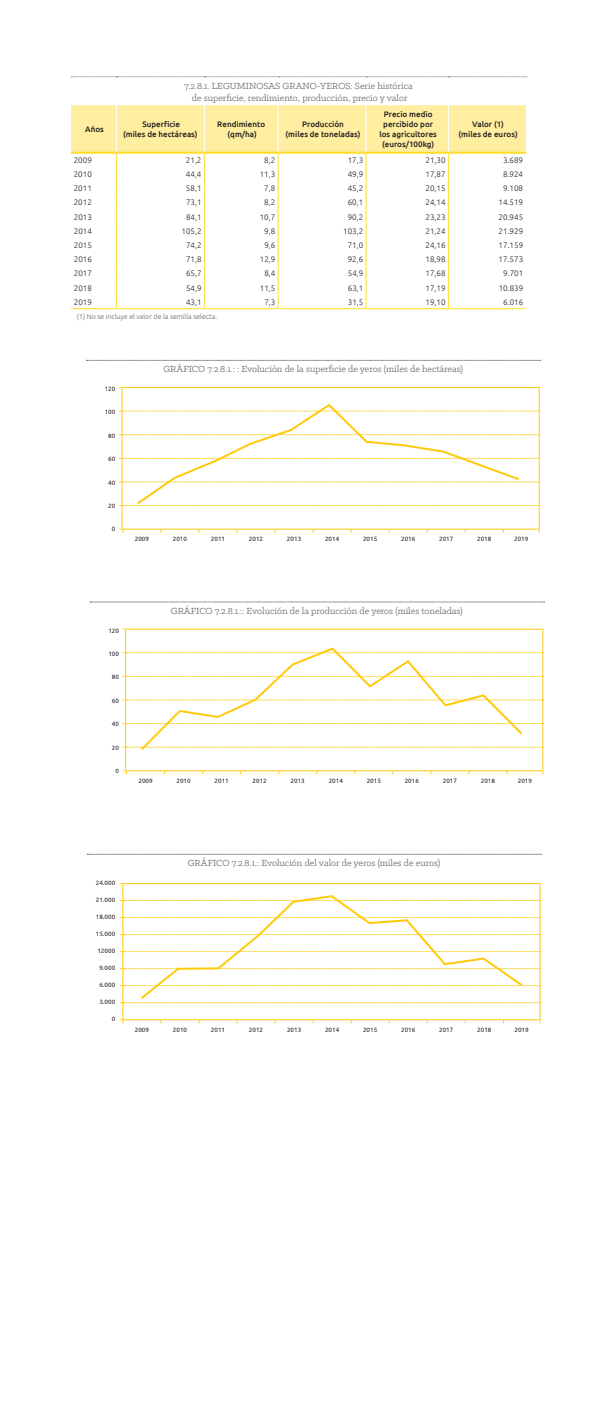
<style>
.page{position:relative;width:596px;height:1418px;background:#fff}
.page>*{position:absolute;margin:0;border:0;box-sizing:border-box;transform-origin:0 0}
.t1{font:10px/12px "Klinic Slab";color:#636366;text-align:center}
.t2{font:300 8px "Ubuntu";color:#231f20}
.t3{font:500 8px/10px "Ubuntu";color:#231f20;text-align:center}
.t4{font:300 7px "Ubuntu";color:#636366}
.t5{font:6.3px "Ubuntu";color:#231f20}
</style>
<div class="page">
<svg style="left:71px;top:309px;width:454px;height:1px"></svg>
<svg style="left:71px;top:77px;width:455px;height:1px"></svg>
<svg style="left:71px;top:105px;width:454px;height:203px"></svg>
<hr style="left:71px;top:308px;width:45px;height:1px;background:#ffdd2b">
<hr style="left:116px;top:308px;width:88px;height:1px;background:#ffdd2b">
<hr style="left:204px;top:308px;width:74px;height:1px;background:#ffdd2b">
<hr style="left:278px;top:308px;width:88px;height:1px;background:#ffdd2b">
<hr style="left:366px;top:308px;width:82px;height:1px;background:#ffdd2b">
<hr style="left:448px;top:308px;width:77px;height:1px;background:#ffdd2b">
<svg style="left:86px;top:360px;width:454px;height:1px"></svg>
<svg style="left:119px;top:387px;width:420px;height:145px"></svg>
<svg style="left:135px;top:402px;width:386px;height:104px"></svg>
<hr style="left:125px;top:628px;width:418px;height:1px;background:#feca0a">
<svg style="left:90px;top:601px;width:454px;height:1px"></svg>
<svg style="left:123px;top:629px;width:420px;height:145px"></svg>
<svg style="left:139px;top:646px;width:385px;height:106px"></svg>
<svg style="left:87px;top:854px;width:454px;height:1px"></svg>
<svg style="left:120px;top:883px;width:420px;height:140px"></svg>
<svg style="left:138px;top:894px;width:386px;height:107px"></svg>
<p class="t1" style="left:184px;top:79px;width:230px">7.2.8.1. LEGUMINOSAS GRANO-YEROS: Serie histórica de superficie, rendimiento, producción, precio y valor</p>
<p class="t3" style="left:85px;top:124px;width:20px">Años</p>
<p class="t3" style="left:123px;top:119px;width:76px">Superficie<br>(miles de hectáreas)</p>
<p class="t3" style="left:217px;top:119px;width:49px">Rendimiento (qm/ha)</p>
<p class="t3" style="left:285px;top:119px;width:76px">Producción<br>(miles de toneladas)</p>
<p class="t3" style="left:379px;top:109px;width:59px">Precio medio percibido por los agricultores (euros/100kg)</p>
<p class="t3" style="left:458px;top:119px;width:61px">Valor (1)<br>(miles de euros)</p>
<p class="t2" style="left:74px;top:155px;width:20px">2009</p>
<p class="t2" style="left:186px;top:155px;width:17px">21,2</p>
<p class="t2" style="left:264px;top:155px;width:12px">8,2</p>
<p class="t2" style="left:347px;top:155px;width:17px">17,3</p>
<p class="t2" style="left:425px;top:155px;width:22px">21,30</p>
<p class="t2" style="left:503px;top:155px;width:22px">3.689</p>
<p class="t2" style="left:74px;top:169px;width:20px">2010</p>
<p class="t2" style="left:186px;top:169px;width:17px">44,4</p>
<p class="t2" style="left:259px;top:169px;width:17px">11,3</p>
<p class="t2" style="left:347px;top:169px;width:17px">49,9</p>
<p class="t2" style="left:425px;top:169px;width:22px">17,87</p>
<p class="t2" style="left:503px;top:169px;width:22px">8.924</p>
<p class="t2" style="left:74px;top:184px;width:20px">2011</p>
<p class="t2" style="left:186px;top:184px;width:17px">58,1</p>
<p class="t2" style="left:264px;top:184px;width:12px">7,8</p>
<p class="t2" style="left:347px;top:184px;width:17px">45,2</p>
<p class="t2" style="left:425px;top:184px;width:22px">20,15</p>
<p class="t2" style="left:503px;top:184px;width:22px">9.108</p>
<p class="t2" style="left:74px;top:198px;width:20px">2012</p>
<p class="t2" style="left:186px;top:198px;width:17px">73,1</p>
<p class="t2" style="left:264px;top:198px;width:12px">8,2</p>
<p class="t2" style="left:347px;top:198px;width:17px">60,1</p>
<p class="t2" style="left:425px;top:198px;width:22px">24,14</p>
<p class="t2" style="left:498px;top:198px;width:26px">14.519</p>
<p class="t2" style="left:74px;top:212px;width:20px">2013</p>
<p class="t2" style="left:186px;top:212px;width:17px">84,1</p>
<p class="t2" style="left:259px;top:212px;width:17px">10,7</p>
<p class="t2" style="left:347px;top:212px;width:17px">90,2</p>
<p class="t2" style="left:425px;top:212px;width:22px">23,23</p>
<p class="t2" style="left:498px;top:212px;width:26px">20.945</p>
<p class="t2" style="left:74px;top:226px;width:20px">2014</p>
<p class="t2" style="left:181px;top:226px;width:22px">105,2</p>
<p class="t2" style="left:264px;top:226px;width:12px">9,8</p>
<p class="t2" style="left:343px;top:226px;width:22px">103,2</p>
<p class="t2" style="left:425px;top:226px;width:22px">21,24</p>
<p class="t2" style="left:498px;top:226px;width:26px">21.929</p>
<p class="t2" style="left:74px;top:240px;width:20px">2015</p>
<p class="t2" style="left:186px;top:240px;width:17px">74,2</p>
<p class="t2" style="left:264px;top:240px;width:12px">9,6</p>
<p class="t2" style="left:347px;top:240px;width:17px">71,0</p>
<p class="t2" style="left:425px;top:240px;width:22px">24,16</p>
<p class="t2" style="left:498px;top:240px;width:26px">17.159</p>
<p class="t2" style="left:74px;top:254px;width:20px">2016</p>
<p class="t2" style="left:186px;top:254px;width:17px">71,8</p>
<p class="t2" style="left:260px;top:254px;width:17px">12,9</p>
<p class="t2" style="left:347px;top:254px;width:17px">92,6</p>
<p class="t2" style="left:425px;top:254px;width:22px">18,98</p>
<p class="t2" style="left:498px;top:254px;width:26px">17.573</p>
<p class="t2" style="left:74px;top:269px;width:20px">2017</p>
<p class="t2" style="left:186px;top:269px;width:17px">65,7</p>
<p class="t2" style="left:264px;top:269px;width:12px">8,4</p>
<p class="t2" style="left:347px;top:269px;width:17px">54,9</p>
<p class="t2" style="left:425px;top:269px;width:22px">17,68</p>
<p class="t2" style="left:503px;top:269px;width:22px">9.701</p>
<p class="t2" style="left:74px;top:283px;width:20px">2018</p>
<p class="t2" style="left:186px;top:283px;width:17px">54,9</p>
<p class="t2" style="left:260px;top:283px;width:17px">11,5</p>
<p class="t2" style="left:347px;top:283px;width:17px">63,1</p>
<p class="t2" style="left:425px;top:283px;width:22px">17,19</p>
<p class="t2" style="left:498px;top:283px;width:26px">10.839</p>
<p class="t2" style="left:74px;top:297px;width:20px">2019</p>
<p class="t2" style="left:186px;top:297px;width:17px">43,1</p>
<p class="t2" style="left:264px;top:297px;width:12px">7,3</p>
<p class="t2" style="left:347px;top:297px;width:17px">31,5</p>
<p class="t2" style="left:425px;top:297px;width:22px">19,10</p>
<p class="t2" style="left:503px;top:297px;width:22px">6.016</p>
<p class="t4" style="left:77px;top:312px;width:141px">(1) No se incluye el valor de la semilla selecta.</p>
<p class="t5" style="left:105px;top:385px;width:12px">120</p>
<p class="t5" style="left:105px;top:408px;width:12px">100</p>
<p class="t5" style="left:108px;top:431px;width:9px">80</p>
<p class="t5" style="left:108px;top:455px;width:9px">60</p>
<p class="t5" style="left:108px;top:478px;width:9px">40</p>
<p class="t5" style="left:108px;top:502px;width:9px">20</p>
<p class="t5" style="left:112px;top:525px;width:5px">0</p>
<p class="t1" style="left:163px;top:362px;width:301px">GRÁFICO 7.2.8.1.: : Evolución de la superficie de yeros (miles de hectáreas)</p>
<p class="t5" style="left:135px;top:535px;width:16px">2009</p>
<p class="t5" style="left:173px;top:535px;width:16px">2010</p>
<p class="t5" style="left:211px;top:535px;width:16px">2011</p>
<p class="t5" style="left:249px;top:535px;width:16px">2012</p>
<p class="t5" style="left:287px;top:535px;width:16px">2013</p>
<p class="t5" style="left:325px;top:535px;width:16px">2014</p>
<p class="t5" style="left:363px;top:535px;width:16px">2015</p>
<p class="t5" style="left:401px;top:535px;width:16px">2016</p>
<p class="t5" style="left:439px;top:535px;width:16px">2017</p>
<p class="t5" style="left:477px;top:535px;width:16px">2018</p>
<p class="t5" style="left:514px;top:535px;width:16px">2019</p>
<p class="t5" style="left:108px;top:626px;width:12px">120</p>
<p class="t5" style="left:108px;top:650px;width:12px">100</p>
<p class="t5" style="left:112px;top:673px;width:9px">80</p>
<p class="t5" style="left:112px;top:696px;width:9px">60</p>
<p class="t5" style="left:112px;top:720px;width:9px">40</p>
<p class="t5" style="left:112px;top:743px;width:9px">20</p>
<p class="t5" style="left:115px;top:767px;width:5px">0</p>
<p class="t1" style="left:171px;top:604px;width:293px">GRÁFICO 7.2.8.1.:: Evolución de la producción de yeros (miles toneladas)</p>
<p class="t5" style="left:138px;top:777px;width:16px">2009</p>
<p class="t5" style="left:176px;top:777px;width:16px">2010</p>
<p class="t5" style="left:214px;top:777px;width:16px">2011</p>
<p class="t5" style="left:252px;top:777px;width:16px">2012</p>
<p class="t5" style="left:290px;top:777px;width:16px">2013</p>
<p class="t5" style="left:328px;top:777px;width:16px">2014</p>
<p class="t5" style="left:366px;top:777px;width:16px">2015</p>
<p class="t5" style="left:404px;top:777px;width:16px">2016</p>
<p class="t5" style="left:442px;top:777px;width:16px">2017</p>
<p class="t5" style="left:480px;top:777px;width:16px">2018</p>
<p class="t5" style="left:517px;top:777px;width:16px">2019</p>
<p class="t5" style="left:96px;top:879px;width:21px">24.000</p>
<p class="t5" style="left:96px;top:896px;width:21px">21.000</p>
<p class="t5" style="left:96px;top:913px;width:21px">18.000</p>
<p class="t5" style="left:96px;top:930px;width:21px">15.000</p>
<p class="t5" style="left:97px;top:947px;width:19px">12000</p>
<p class="t5" style="left:99px;top:964px;width:17px">9.000</p>
<p class="t5" style="left:99px;top:981px;width:17px">6.000</p>
<p class="t5" style="left:99px;top:998px;width:17px">3.000</p>
<p class="t5" style="left:112px;top:1015px;width:5px">0</p>
<p class="t1" style="left:187px;top:856px;width:254px">GRÁFICO 7.2.8.1.: Evolución del valor de yeros (miles de euros)</p>
<p class="t5" style="left:135px;top:1025px;width:16px">2009</p>
<p class="t5" style="left:173px;top:1025px;width:16px">2010</p>
<p class="t5" style="left:211px;top:1025px;width:16px">2011</p>
<p class="t5" style="left:249px;top:1025px;width:16px">2012</p>
<p class="t5" style="left:287px;top:1025px;width:16px">2013</p>
<p class="t5" style="left:325px;top:1025px;width:16px">2014</p>
<p class="t5" style="left:363px;top:1025px;width:16px">2015</p>
<p class="t5" style="left:401px;top:1025px;width:16px">2016</p>
<p class="t5" style="left:439px;top:1025px;width:16px">2017</p>
<p class="t5" style="left:477px;top:1025px;width:16px">2018</p>
<p class="t5" style="left:514px;top:1025px;width:16px">2019</p>
</div>
